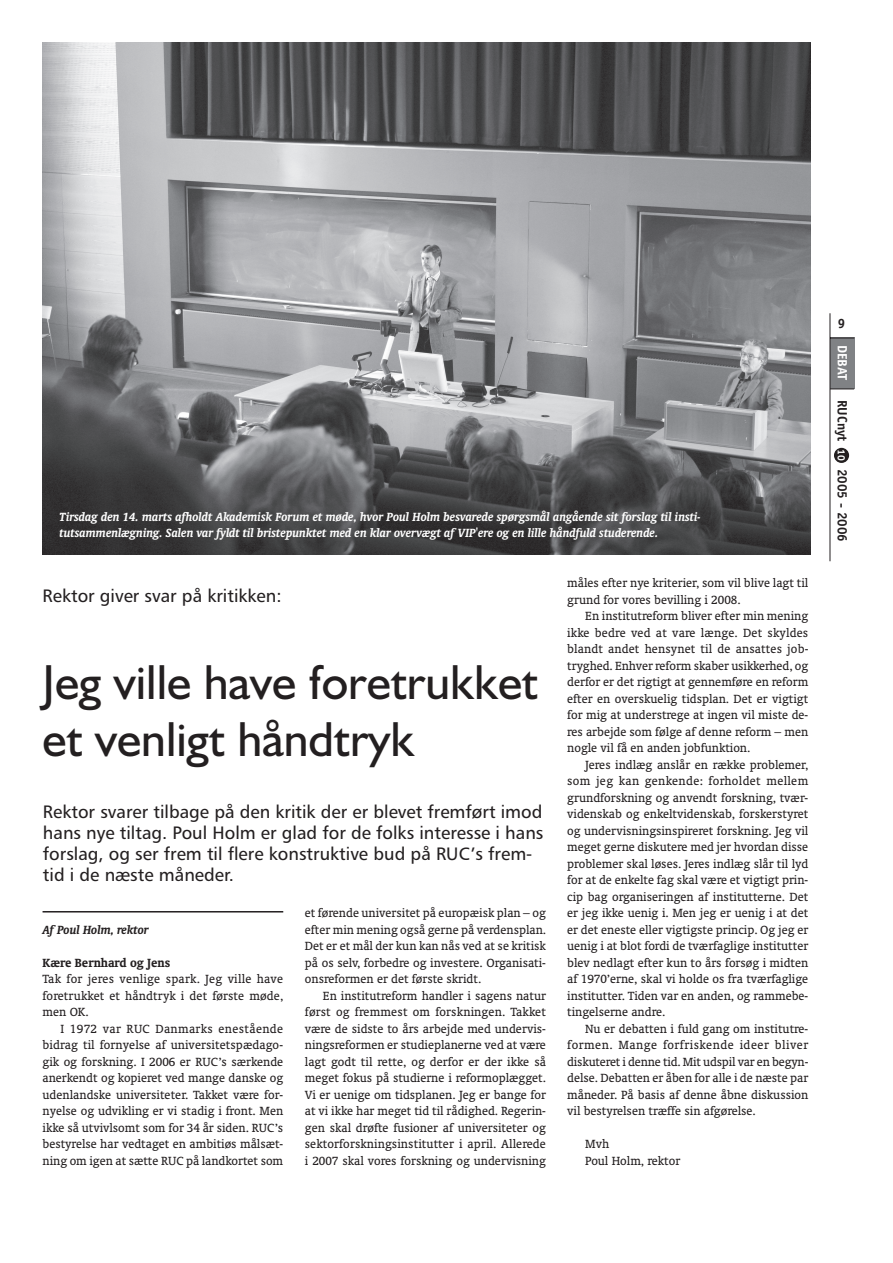
<style>
.page{position:relative;width:893px;height:1263px;background:#fff}
.page>*{position:absolute;margin:0;border:0;box-sizing:border-box;transform-origin:0 0}
.t1{font:49.5px/57px "Humanist 521 BT";color:#231f20}
.t2{font:18px/21px "Humanist 777 BT Roman B";color:#231f20}
.t3{font:13.5px/16.5px "Oranda BT";color:#231f20;text-align:justify}
.t4{font:italic 700 13.5px/16.5px "Oranda BT";color:#fff}
.t5{font:700 13.5px "Officina Sans";color:#231f20}
.t6{font:700 13.5px "Oranda BT";color:#231f20}
.t7{font:italic 700 13.5px "Oranda BT";color:#231f20}
.t8{font:700 13.5px "Officina Sans";letter-spacing:-.01em;color:#fff}
.s1{font-size:10.5px;color:#fff}
</style>
<div class="page">
<div style="left:834px;top:448px;width:15px;height:15px;background:#231f20;border-radius:50%"></div>
<div style="left:830px;top:338px;width:24px;height:51px;background:#808285"></div>
<svg style="left:830px;top:389px;width:24px;height:1px"></svg>
<svg style="left:830px;top:338px;width:24px;height:1px"></svg>
<hr style="left:829px;top:313px;width:1px;height:248px;background:#231f20">
<hr style="left:43px;top:911px;width:240px;height:2px;background:#231f20">
<img style="left:43px;top:43px;width:767px;height:511px">
<p class="t4" style="left:60px;top:509px;width:642px">Tirsdag den 14. marts afholdt Akademisk Forum et møde, hvor Poul Holm besvarede spørgsmål angående sit forslag til insti&shy;tutsammenlægning. Salen var fyldt til bristepunktet med en klar overvægt af VIP'ere og en lille håndfuld studerende.</p>
<h2 class="t2" style="left:43px;top:587px;width:240px">Rektor giver svar på kritikken:</h2>
<h1 class="t1" style="left:43px;top:659px;width:497px">Jeg ville have foretrukket et venligt håndtryk</h1>
<h2 class="t2" style="left:43px;top:803px;width:502px">Rektor svarer tilbage på den kritik der er blevet fremført imod hans nye tiltag. Poul Holm er glad for de folks interesse i hans forslag, og ser frem til flere konstruktive bud på RUC’s frem&shy;tid i de næste måneder.</h2>
<p class="t7" style="left:43px;top:925px;width:108px">Af Poul Holm, rektor</p>
<p class="t6" style="left:43px;top:957px;width:129px">Kære Bernhard og Jens</p>
<p class="t3" style="left:43px;top:972px;width:242px">Tak for jeres venlige spark. Jeg ville have foretrukket et håndtryk i det første møde, men OK.</p>
<p class="t3" style="left:43px;top:1021px;width:242px;text-indent:18px">I 1972 var RUC Danmarks enestående bidrag til fornyelse af universitetspædago&shy;gik og forskning. I 2006 er RUC’s særkende anerkendt og kopieret ved mange danske og udenlandske universiteter. Takket være for&shy;nyelse og udvikling er vi stadig i front. Men ikke så utvivlsomt som for 34 år siden. RUC’s bestyrelse har vedtaget en ambitiøs målsæt&shy;ning om igen at sætte RUC på landkortet som</p>
<p class="t3" style="left:305px;top:906px;width:242px">et førende universitet på europæisk plan – og efter min mening også gerne på verdensplan.<br>Det er et mål der kun kan nås ved at se kritisk på os selv, forbedre og investere. Organisati&shy;onsreformen er det første skridt.</p>
<p class="t3" style="left:305px;top:988px;width:242px;text-indent:18px">En institutreform handler i sagens natur først og fremmest om forskningen. Takket være de sidste to års arbejde med undervis&shy;ningsreformen er studieplanerne ved at være lagt godt til rette, og derfor er der ikke så meget fokus på studierne i reformoplægget.<br>Vi er uenige om tidsplanen. Jeg er bange for at vi ikke har meget tid til rådighed. Regerin&shy;gen skal drøfte fusioner af universiteter og sektorforskningsinstitutter i april. Allerede i 2007 skal vores forskning og undervisning</p>
<p class="t3" style="left:567px;top:576px;width:242px">måles efter nye kriterier, som vil blive lagt til grund for vores bevilling i 2008.</p>
<p class="t3" style="left:567px;top:609px;width:242px;text-indent:18px">En institutreform bliver efter min mening ikke bedre ved at vare længe. Det skyldes blandt andet hensynet til de ansattes job&shy;tryghed. Enhver reform skaber usikkerhed, og derfor er det rigtigt at gennemføre en reform efter en overskuelig tidsplan. Det er vigtigt for mig at understrege at ingen vil miste de&shy;res arbejde som følge af denne reform – men nogle vil få en anden jobfunktion.</p>
<p class="t3" style="left:567px;top:757px;width:243px;text-indent:18px">Jeres indlæg anslår en række problemer, som jeg kan genkende: forholdet mellem grundforskning og anvendt forskning, tvær&shy;videnskab og enkeltvidenskab, forskerstyret og undervisningsinspireret forskning. Jeg vil meget gerne diskutere med jer hvordan disse problemer skal løses. Jeres indlæg slår til lyd for at de enkelte fag skal være et vigtigt prin&shy;cip bag organiseringen af institutterne. Det er jeg ikke uenig i. Men jeg er uenig i at det er det eneste eller vigtigste princip. Og jeg er uenig i at blot fordi de tværfaglige institutter blev nedlagt efter kun to års forsøg i midten af 1970’erne, skal vi holde os fra tværfaglige institutter. Tiden var en anden, og rammebe&shy;tingelserne andre.</p>
<p class="t3" style="left:567px;top:1021px;width:242px;text-indent:18px">Nu er debatten i fuld gang om institutre&shy;formen. Mange forfriskende ideer bliver diskuteret i denne tid. Mit udspil var en begyn&shy;delse. Debatten er åben for alle i de næste par måneder. På basis af denne åbne diskussion vil bestyrelsen træffe sin afgørelse.</p>
<p class="t3" style="left:585px;top:1137px;width:96px">Mvh<br>Poul Holm, rektor</p>
<p class="t5" style="left:837px;top:318px;width:9px">9</p>
<p class="t8" style="left:847px;top:345px;width:37px;rotate:90deg">DEBAT</p>
<p class="t5" style="left:847px;top:400px;width:143px;rotate:90deg">RUCnyt <span class="s1">10</span> 2005 - 2006</p>
</div>
